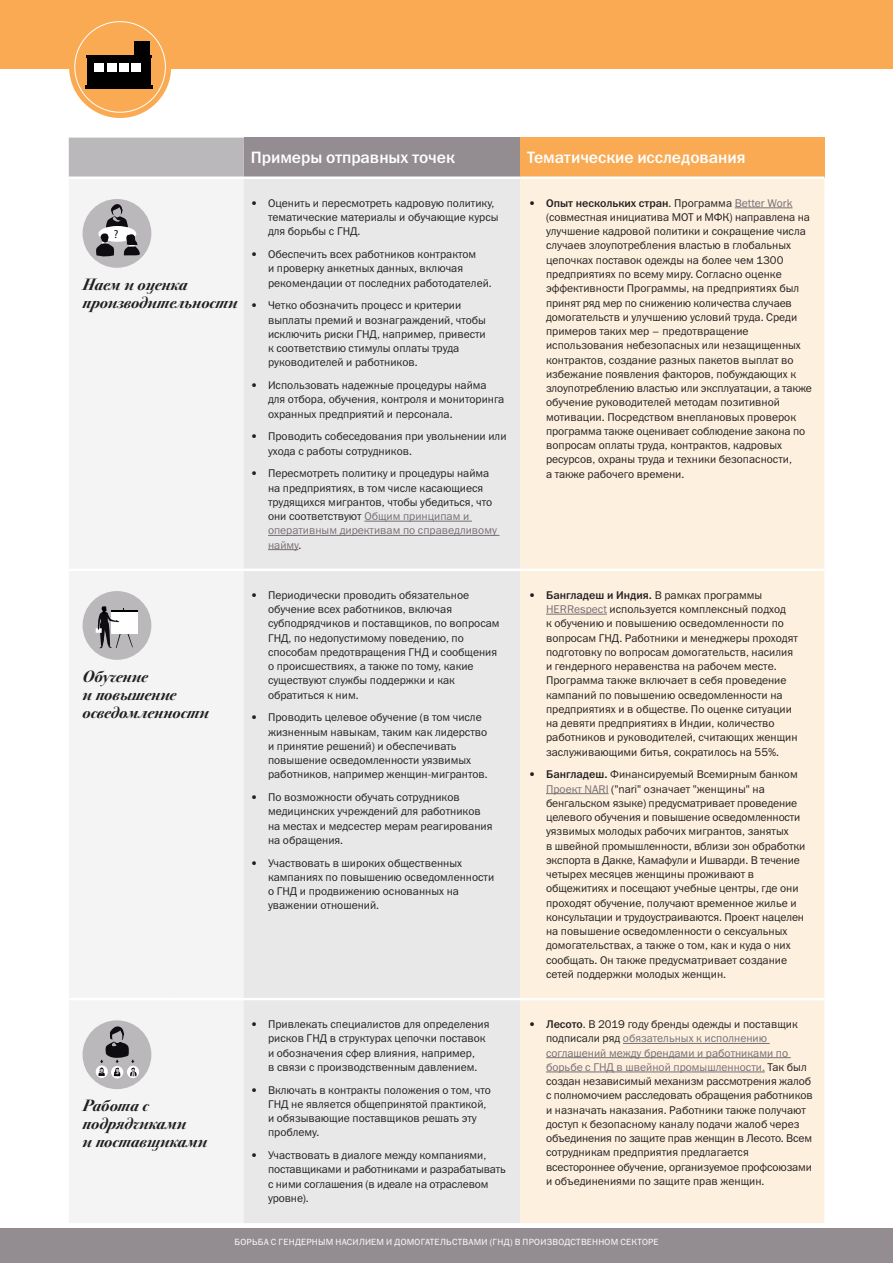
<style>
.page{position:relative;width:893px;height:1263px;background:#fff}
.page>*{position:absolute;margin:0;border:0;box-sizing:border-box;transform-origin:0 0}
.t1{font:italic 700 16.5px/18px "Bodoni Sev ITC";color:#231f20}
.t2{font:16.5px "Franklin Gothic Medium ITC";letter-spacing:-.005em;color:#fff}
.t3{font:11.55px "Myriad Pro";color:#0e0b11}
.t4{font:11.25px/14.2px "Franklin Gothic Book ITC";color:#231f20}
.t5{font:11.25px "Franklin Gothic Medium ITC";color:#231f20}
.t6{font:9px "Franklin Gothic Book ITC";letter-spacing:.025em;color:#fff}
.s1{color:#756e74}
.s2{font-family:"Franklin Gothic Book ITC"}
.s3{font-family:"Franklin Gothic Book ITC";color:#756e74}
.s4{font-family:"Franklin Gothic Medium ITC"}
</style>
<div class="page">
<div style="left:0;top:1228px;width:893px;height:35px;background:#938c91"></div>
<div style="left:0;top:0;width:893px;height:69px;background:#f9aa53"></div>
<div style="left:69px;top:16px;width:102px;height:102px;background:#f9aa53;border-radius:50%"></div>
<div style="left:87px;top:57px;width:64px;height:30px;background:#000"></div>
<hr style="left:86px;top:55px;width:66px;height:2px;background:#000">
<div style="left:94px;top:64px;width:10px;height:8px;background:#fff"></div>
<div style="left:107px;top:64px;width:10px;height:8px;background:#fff"></div>
<div style="left:119px;top:64px;width:10px;height:8px;background:#fff"></div>
<div style="left:131px;top:64px;width:10px;height:8px;background:#fff"></div>
<hr style="left:85px;top:85px;width:68px;height:3px;background:#000">
<div style="left:134px;top:42px;width:15px;height:15px;background:#000"></div>
<div style="left:69px;top:138px;width:175px;height:38px;background:#bab8ba"></div>
<div style="left:244px;top:138px;width:276px;height:40px;background:#938c91"></div>
<div style="left:520px;top:138px;width:304px;height:40px;background:#f9aa53"></div>
<div style="left:69px;top:179px;width:175px;height:1044px;background:#f4f4f4"></div>
<div style="left:244px;top:179px;width:276px;height:1044px;background:#e9e8e9"></div>
<div style="left:520px;top:179px;width:304px;height:1044px;background:#fef0df"></div>
<hr style="left:69px;top:569px;width:106px;height:2px;background:#fff">
<hr style="left:175px;top:569px;width:69px;height:2px;background:#fff">
<hr style="left:244px;top:569px;width:276px;height:2px;background:#fff">
<hr style="left:520px;top:569px;width:304px;height:2px;background:#fff">
<hr style="left:69px;top:998px;width:106px;height:2px;background:#fff">
<hr style="left:175px;top:998px;width:69px;height:2px;background:#fff">
<hr style="left:244px;top:998px;width:276px;height:2px;background:#fff">
<hr style="left:520px;top:998px;width:304px;height:2px;background:#fff">
<hr style="left:244px;top:176px;width:276px;height:3px;background:#fff">
<hr style="left:520px;top:176px;width:304px;height:3px;background:#fff">
<div style="left:83px;top:199px;width:68px;height:69px;background:#bab8ba;border-radius:50%"></div>
<svg style="left:96px;top:202px;width:44px;height:55px"></svg>
<hr style="left:364px;top:521px;width:108px;height:1px;background:#756e74">
<hr style="left:268px;top:535px;width:231px;height:1px;background:#756e74">
<hr style="left:268px;top:549px;width:30px;height:1px;background:#756e74">
<hr style="left:735px;top:208px;width:57px;height:1px;background:#756e74">
<div style="left:83px;top:591px;width:68px;height:69px;background:#bab8ba;border-radius:50%"></div>
<div style="left:111px;top:611px;width:26px;height:22px;background:#fff"></div>
<hr style="left:111px;top:610px;width:26px;height:2px;background:#000">
<svg style="left:96px;top:606px;width:37px;height:42px"></svg>
<hr style="left:546px;top:614px;width:61px;height:1px;background:#756e74">
<hr style="left:546px;top:793px;width:63px;height:1px;background:#756e74">
<div style="left:83px;top:1020px;width:68px;height:69px;background:#bab8ba;border-radius:50%"></div>
<svg style="left:111px;top:1066px;width:12px;height:12px"></svg>
<svg style="left:127px;top:1066px;width:12px;height:12px"></svg>
<div style="left:96px;top:1065px;width:12px;height:13px;background:#fff;border-radius:50%"></div>
<svg style="left:98px;top:1024px;width:39px;height:52px"></svg>
<hr style="left:623px;top:1043px;width:147px;height:1px;background:#756e74">
<hr style="left:546px;top:1057px;width:245px;height:1px;background:#756e74">
<hr style="left:546px;top:1072px;width:219px;height:1px;background:#756e74">
<p class="t3" style="left:114px;top:227px;width:6px">?</p>
<h1 class="t1" style="left:83px;top:275px;width:156px">Наем и оценка производительности</h1>
<h1 class="t2" style="left:251px;top:147px;width:206px">Примеры отправных точек</h1>
<h1 class="t2" style="left:527px;top:147px;width:220px">Тематические исследования</h1>
<p class="t4" style="left:268px;top:195px;width:232px;text-indent:-17px">• Оценить и пересмотреть кадровую политику, тематические материалы и обучающие курсы для борьбы с ГНД.</p>
<p class="t4" style="left:268px;top:247px;width:225px;text-indent:-17px">• Обеспечить всех работников контрактом<br>и проверку анкетных данных, включая рекомендации от последних работодателей.</p>
<p class="t4" style="left:268px;top:298px;width:220px;text-indent:-17px">• Четко обозначить процесс и критерии выплаты премий и вознаграждений, чтобы исключить риски ГНД, например, привести к соответствию стимулы оплаты труда руководителей и работников.</p>
<p class="t4" style="left:268px;top:378px;width:238px;text-indent:-17px">• Использовать надежные процедуры найма для отбора, обучения, контроля и мониторинга охранных предприятий и персонала.</p>
<p class="t4" style="left:268px;top:429px;width:240px;text-indent:-17px">• Проводить собеседования при увольнении или ухода с работы сотрудников.</p>
<p class="t4" style="left:268px;top:466px;width:230px;text-indent:-17px">• Пересмотреть политику и процедуры найма на предприятиях, в том числе касающиеся трудящихся мигрантов, чтобы убедиться, что они соответствуют <span class="s1">Общим принципам и оперативным директивам по справедливому найму</span>.</p>
<p class="t5" style="left:529px;top:196px;width:265px"><span class="s2">•</span> Опыт нескольких стран<span class="s2">. Программа</span> <span class="s3">Better Work</span></p>
<p class="t4" style="left:546px;top:210px;width:267px">(совместная инициатива МОТ и МФК) направлена на улучшение кадровой политики и сокращение числа случаев злоупотребления властью в глобальных цепочках поставок одежды на более чем 1300 предприятиях по всему миру. Согласно оценке эффективности Программы, на предприятиях был принят ряд мер по снижению количества случаев домогательств и улучшению условий труда. Среди примеров таких мер – предотвращение использования небезопасных или незащищенных контрактов, создание разных пакетов выплат во избежание появления факторов, побуждающих к злоупотреблению властью или эксплуатации, а также обучение руководителей методам позитивной мотивации. Посредством внеплановых проверок программа также оценивает соблюдение закона по вопросам оплаты труда, контрактов, кадровых ресурсов, охраны труда и техники безопасности,<br>а также рабочего времени.</p>
<h1 class="t1" style="left:83px;top:667px;width:128px">Обучение<br>и повышение осведомленности</h1>
<p class="t4" style="left:268px;top:587px;width:233px;text-indent:-17px">• Периодически проводить обязательное обучение всех работников, включая субподрядчиков и поставщиков, по вопросам ГНД, по недопустимому поведению, по способам предотвращения ГНД и сообщения о происшествиях, а также по тому, какие существуют службы поддержки и как обратиться к ним.</p>
<p class="t4" style="left:268px;top:710px;width:221px;text-indent:-17px">• Проводить целевое обучение (в том числе жизненным навыкам, таким как лидерство и принятие решений) и обеспечивать повышение осведомленности уязвимых работников, например женщин-мигрантов.</p>
<p class="t4" style="left:268px;top:790px;width:226px;text-indent:-17px">• По возможности обучать сотрудников медицинских учреждений для работников на местах и медсестер мерам реагирования на обращения.</p>
<p class="t4" style="left:268px;top:855px;width:228px;text-indent:-17px">• Участвовать в широких общественных кампаниях по повышению осведомленности о ГНД и продвижению основанных на уважении отношений.</p>
<p class="t4" style="left:546px;top:587px;width:253px;text-indent:-17px">• <span class="s4">Бангладеш и Индия.</span> В рамках программы <span class="s1">HERRespect</span> используется комплексный подход<br>к обучению и повышению осведомленности по вопросам ГНД. Работники и менеджеры проходят подготовку по вопросам домогательств, насилия и гендерного неравенства на рабочем месте.<br>Программа также включает в себя проведение кампаний по повышению осведомленности на предприятиях и в обществе. По оценке ситуации на девяти предприятиях в Индии, количество работников и руководителей, считающих женщин заслуживающими битья, сократилось на 55%.</p>
<p class="t4" style="left:546px;top:767px;width:261px;text-indent:-17px">• <span class="s4">Бангладеш.</span> Финансируемый Всемирным банком <span class="s1">Проект NARI</span> ("nari" означает "женщины" на бенгальском языке) предусматривает проведение целевого обучения и повышение осведомленности уязвимых молодых рабочих мигрантов, занятых<br>в швейной промышленности, вблизи зон обработки экспорта в Дакке, Камафули и Ишварди. В течение четырех месяцев женщины проживают в общежитиях и посещают учебные центры, где они проходят обучение, получают временное жилье и консультации и трудоустраиваются. Проект нацелен на повышение осведомленности о сексуальных домогательствах, а также о том, как и куда о них сообщать. Он также предусматривает создание сетей поддержки молодых женщин.</p>
<h1 class="t1" style="left:83px;top:1097px;width:126px">Работа с подрядчиками<br>и поставщиками</h1>
<p class="t4" style="left:268px;top:1017px;width:223px;text-indent:-17px">• Привлекать специалистов для определения рисков ГНД в структурах цепочки поставок и обозначения сфер влияния, например,<br>в связи с производственным давлением.</p>
<p class="t4" style="left:268px;top:1082px;width:224px;text-indent:-17px">• Включать в контракты положения о том, что ГНД не является общепринятой практикой, и обязывающие поставщиков решать эту проблему.</p>
<p class="t4" style="left:268px;top:1148px;width:239px;text-indent:-17px">• Участвовать в диалоге между компаниями, поставщиками и работниками и разрабатывать с ними соглашения (в идеале на отраслевом уровне).</p>
<p class="t4" style="left:546px;top:1017px;width:268px;text-indent:-17px">• <span class="s4">Лесото</span>. В 2019 году бренды одежды и поставщик подписали ряд <span class="s1">обязательных к исполнению соглашений между брендами и работниками по борьбе с ГНД в швейной промышленности.</span> Так был создан независимый механизм рассмотрения жалоб с полномочием расследовать обращения работников и назначать наказания. Работники также получают доступ к безопасному каналу подачи жалоб через объединения по защите прав женщин в Лесото. Всем сотрудникам предприятия предлагается всестороннее обучение, организуемое профсоюзами и объединениями по защите прав женщин.</p>
<p class="t6" style="left:234px;top:1236px;width:426px">БОРЬБА С ГЕНДЕРНЫМ НАСИЛИЕМ И ДОМОГАТЕЛЬСТВАМИ (ГНД) В ПРОИЗВОДСТВЕННОМ СЕКТОРЕ</p>
</div>
